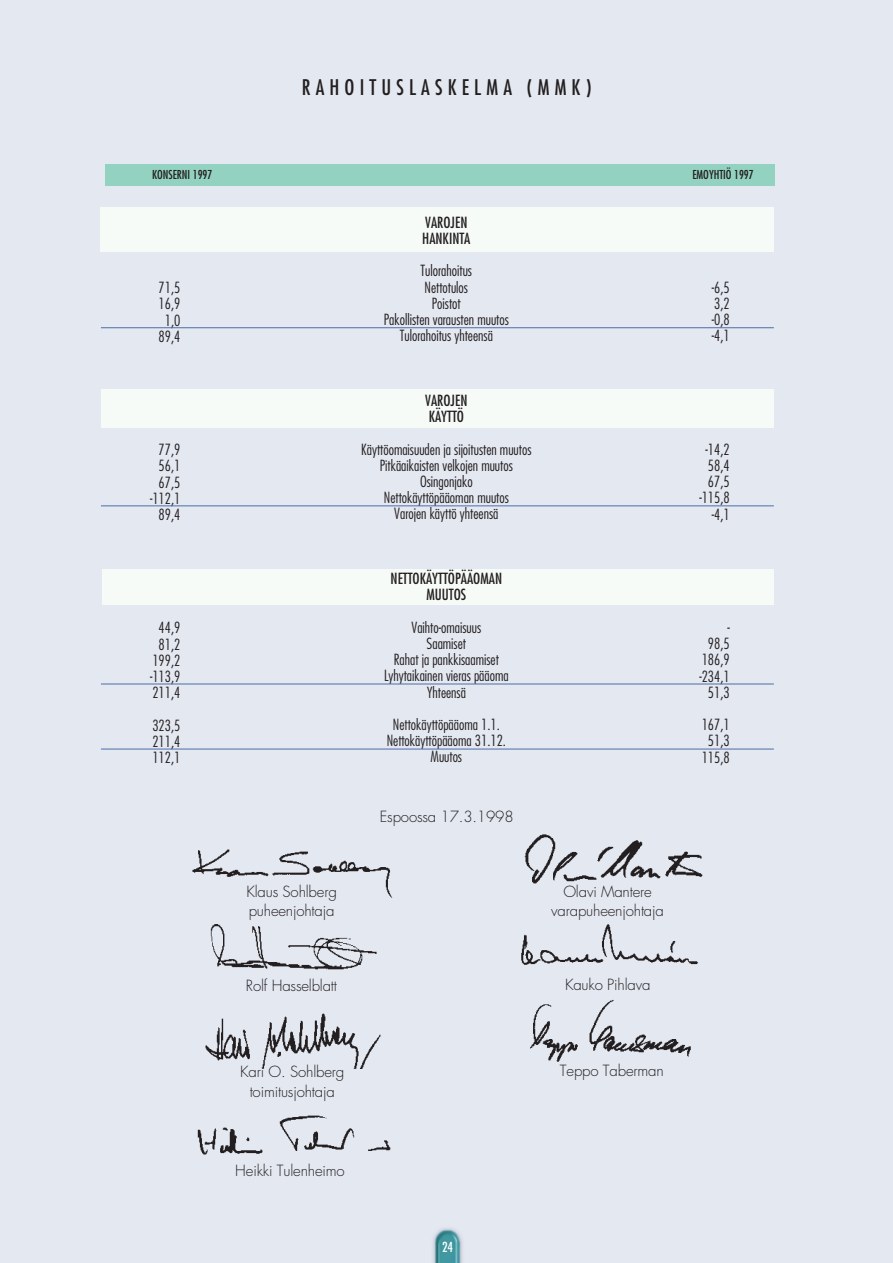
<style>
.page{position:relative;width:893px;height:1263px;background:#fff}
.page>*{position:absolute;margin:0;border:0;box-sizing:border-box;transform-origin:0 0}
.t1{font:condensed 21px "Futura";letter-spacing:.245em;color:#231f20}
.t2{font:300 condensed 15px/16.2px "Futura";color:#231f20;text-align:center}
.t3{font:300 15px/19.5px "Futura";letter-spacing:-.01em;color:#231f20;text-align:center}
.t4{font:condensed 15px/16.2px "Futura";color:#231f20}
.t5{font:condensed 13.5px "Futura";color:#fff}
.t6{font:condensed 12px "Futura";color:#231f20}
</style>
<div class="page">
<div style="left:0;top:0;width:892px;height:1263px;background:#e4e8f1"></div>
<div style="left:105px;top:165px;width:669px;height:21px;background:#93d2c0"></div>
<div style="left:101px;top:207px;width:672px;height:45px;background:#f7fbf8"></div>
<div style="left:102px;top:390px;width:671px;height:38px;background:#f7fbf8"></div>
<div style="left:103px;top:569px;width:670px;height:35px;background:#f7fbf8"></div>
<img style="left:189px;top:847px;width:207px;height:53px">
<img style="left:512px;top:831px;width:206px;height:59px">
<img style="left:204px;top:1012px;width:187px;height:56px">
<img style="left:187px;top:1105px;width:219px;height:57px">
<img style="left:513px;top:914px;width:192px;height:61px">
<img style="left:203px;top:917px;width:175px;height:63px">
<img style="left:522px;top:999px;width:181px;height:68px">
<hr style="left:101px;top:327px;width:672px;height:1px;background:#4b6da7">
<hr style="left:101px;top:506px;width:672px;height:1px;background:#4b6da7">
<hr style="left:101px;top:684px;width:672px;height:1px;background:#4b6da7">
<hr style="left:101px;top:749px;width:672px;height:1px;background:#4b6da7">
<h1 class="t1" style="left:302px;top:77px;width:291px">RAHOITUSLASKELMA (MMK)</h1>
<p class="t6" style="left:152px;top:169px;width:62px">KONSERNI 1997</p>
<p class="t6" style="left:692px;top:169px;width:63px">EMOYHTIÖ 1997</p>
<p class="t2" style="left:159px;top:281px;width:23px">71,5<br>16,9<br>1,0<br>89,4</p>
<p class="t2" style="left:150px;top:443px;width:32px">77,9<br>56,1<br>67,5 -112,1<br>89,4</p>
<p class="t2" style="left:150px;top:621px;width:32px">44,9<br>81,2<br>199,2 -113,9<br>211,4</p>
<p class="t2" style="left:152px;top:718px;width:30px;text-align:justify">323,5<br>211,4<br>112,1</p>
<p class="t4" style="left:422px;top:215px;width:50px">VAROJEN<br>HANKINTA</p>
<p class="t2" style="left:384px;top:264px;width:127px">Tulorahoitus<br>Nettotulos<br>Poistot<br>Pakollisten varausten muutos<br>Tulorahoitus yhteensä</p>
<p class="t4" style="left:425px;top:394px;width:44px">VAROJEN<br>KÄYTTÖ</p>
<p class="t2" style="left:361px;top:442px;width:172px">Käyttöomaisuuden ja sijoitusten muutos<br>Pitkäaikaisten velkojen muutos<br>Osingonjako<br>Nettokäyttöpääoman muutos<br>Varojen käyttö yhteensä</p>
<p class="t4" style="left:390px;top:572px;width:113px;text-align:center">NETTOKÄYTTÖPÄÄOMAN<br>MUUTOS</p>
<p class="t2" style="left:384px;top:620px;width:126px">Vaihto-omaisuus<br>Saamiset<br>Rahat ja pankkisaamiset<br>Lyhytaikainen vieras pääoma<br>Yhteensä</p>
<p class="t2" style="left:386px;top:717px;width:121px">Nettokäyttöpääoma 1.1.<br>Nettokäyttöpääoma 31.12.<br>Muutos</p>
<p class="t3" style="left:380px;top:808px;width:135px">Espoossa 17.3.1998</p>
<p class="t3" style="left:246px;top:883px;width:92px;text-align:left">Klaus Sohlberg puheenjohtaja</p>
<p class="t3" style="left:551px;top:883px;width:114px">Olavi Mantere varapuheenjohtaja</p>
<p class="t3" style="left:246px;top:977px;width:93px">Rolf Hasselblatt</p>
<p class="t3" style="left:565px;top:976px;width:87px">Kauko Pihlava</p>
<p class="t3" style="left:240px;top:1063px;width:106px">Kari O. Sohlberg toimitusjohtaja</p>
<p class="t3" style="left:235px;top:1162px;width:111px">Heikki Tulenheimo</p>
<p class="t5" style="left:442px;top:1241px;width:13px">24</p>
<p class="t3" style="left:560px;top:1062px;width:105px">Teppo Taberman</p>
<p class="t2" style="left:711px;top:280px;width:19px;text-align:justify">-6,5<br>3,2 -0,8 -4,1</p>
<p class="t2" style="left:699px;top:442px;width:32px;text-align:right">-14,2<br>58,4<br>67,5 -115,8 -4,1</p>
<p class="t2" style="left:699px;top:620px;width:32px;text-align:right">-<br>98,5<br>186,9 -234,1<br>51,3</p>
<p class="t2" style="left:701px;top:717px;width:30px">167,1<br>51,3<br>115,8</p>
</div>
